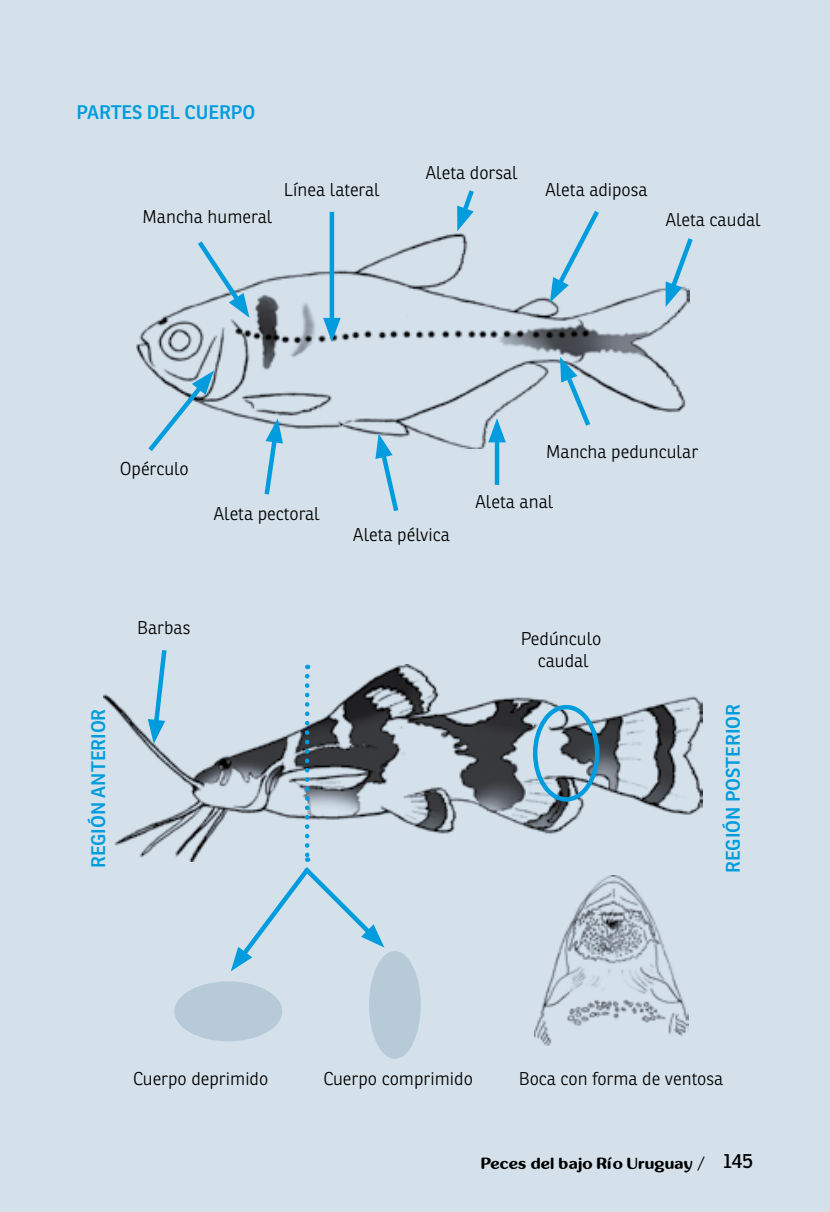
<style>
.page{position:relative;width:830px;height:1212px;background:#fff}
.page>*{position:absolute;margin:0;border:0;box-sizing:border-box;transform-origin:0 0}
.t1{font:600 19.12px "Ronnia";color:#009cde}
.t2{font:300 18px/22.5px "Ronnia";color:#000;text-align:center}
.t3{font:700 16.2px "inglobal";color:#000}
.s1{font-family:"Ronnia";font-weight:400;font-size:20.25px}
</style>
<div class="page">
<div style="left:1px;top:0;width:828px;height:1212px;background:#d4e1ea"></div>
<img style="left:136px;top:233px;width:553px;height:216px">
<div style="left:329px;top:212px;width:5px;height:114px;background:#009cde"></div>
<svg style="left:323px;top:318px;width:17px;height:24px"></svg>
<svg style="left:549px;top:206px;width:53px;height:96px;background:#bcd9e8"></svg>
<svg style="left:559px;top:357px;width:34px;height:74px;background:#a8cee0"></svg>
<svg style="left:375px;top:433px;width:26px;height:83px;background:#a3cee4"></svg>
<svg style="left:261px;top:418px;width:22px;height:81px;background:#9bcbe3"></svg>
<svg style="left:144px;top:371px;width:70px;height:85px;background:#b6d0de"></svg>
<svg style="left:193px;top:236px;width:56px;height:82px;background:#b8d5e4"></svg>
<div style="left:494px;top:434px;width:5px;height:51px;background:#009cde"></div>
<svg style="left:488px;top:418px;width:17px;height:24px"></svg>
<img style="left:103px;top:665px;width:599px;height:197px">
<svg style="left:148px;top:645px;width:21px;height:99px;background:#9dcee5"></svg>
<svg style="left:456px;top:185px;width:21px;height:46px"></svg>
<svg style="left:665px;top:233px;width:31px;height:74px;background:#a8cfe3"></svg>
<svg style="left:231px;top:676px;width:153px;height:295px;background:#aebfc9"></svg>
<div style="left:369px;top:951px;width:51px;height:108px;background:#b6cad8;border-radius:50%"></div>
<div style="left:174px;top:981px;width:108px;height:60px;background:#b6cad8;border-radius:50%"></div>
<div style="left:532px;top:705px;width:67px;height:96px;border:4px solid #009cde;border-radius:50%"></div>
<img style="left:534px;top:875px;width:154px;height:171px">
<svg style="left:0;top:0;width:1px;height:1212px"></svg>
<p class="t1" style="left:77px;top:101px;width:180px">PARTES DEL CUERPO</p>
<p class="t2" style="left:142px;top:205px;width:131px">Mancha humeral</p>
<p class="t2" style="left:284px;top:178px;width:97px">Línea lateral</p>
<p class="t2" style="left:425px;top:161px;width:94px">Aleta dorsal</p>
<p class="t2" style="left:545px;top:178px;width:104px">Aleta adiposa</p>
<p class="t2" style="left:665px;top:209px;width:97px">Aleta caudal</p>
<p class="t2" style="left:120px;top:457px;width:71px">Opérculo</p>
<p class="t2" style="left:213px;top:502px;width:108px">Aleta pectoral</p>
<p class="t2" style="left:546px;top:440px;width:153px">Mancha peduncular</p>
<p class="t2" style="left:475px;top:490px;width:79px">Aleta anal</p>
<p class="t1" style="left:86px;top:868px;width:161px;rotate:-90deg">REGIÓN ANTERIOR</p>
<p class="t2" style="left:137px;top:616px;width:55px">Barbas</p>
<p class="t2" style="left:353px;top:523px;width:98px">Aleta pélvica</p>
<p class="t2" style="left:520px;top:627px;width:82px">Pedúnculo caudal</p>
<p class="t1" style="left:720px;top:872px;width:170px;rotate:-90deg">REGIÓN POSTERIOR</p>
<p class="t2" style="left:133px;top:1067px;width:137px">Cuerpo deprimido</p>
<p class="t2" style="left:323px;top:1067px;width:151px">Cuerpo comprimido</p>
<p class="t2" style="left:518px;top:1067px;width:206px">Boca con forma de ventosa</p>
<p class="t3" style="left:481px;top:1154px;width:273px">Peces del bajo Río Uruguay / <span class="s1">145</span></p>
</div>
